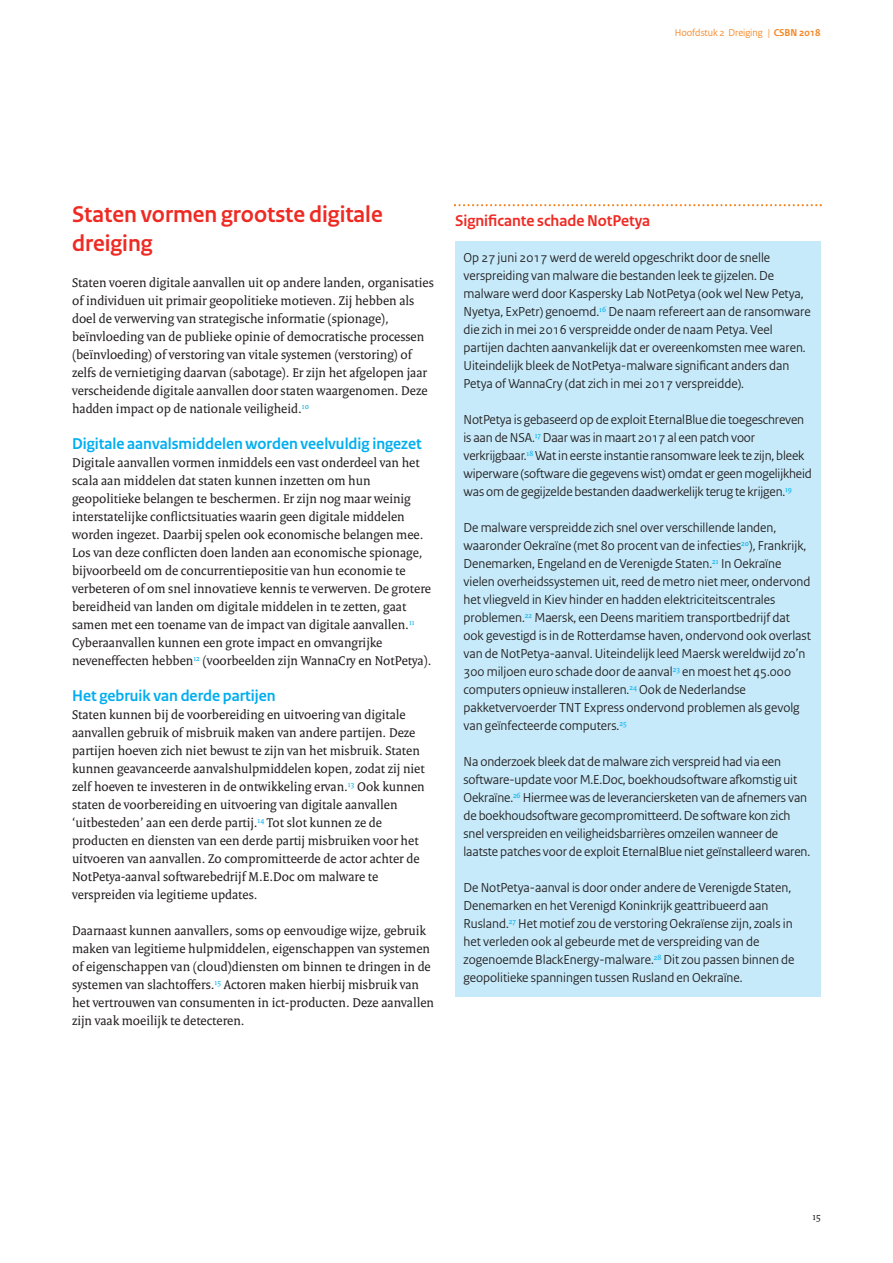
<style>
.page{position:relative;width:893px;height:1263px;background:#fff}
.page>*{position:absolute;margin:0;border:0;box-sizing:border-box;transform-origin:0 0}
.t1{font:700 24px/28.8px "Rijksoverheid Sans";color:#ee2a23}
.t2{font:700 16.5px "Rijksoverheid Sans";color:#00aeef}
.t3{font:700 16.5px "Rijksoverheid Sans";color:#ee2a23}
.t4{font:13.65px/18px "Rijksoverheid Sans";color:#231f20}
.t5{font:13.65px/18px "Rijksoverheid Serif";color:#231f20}
.t6{font:10.5px "Rijksoverheid Sans";color:#f58520}
.t7{font:10.5px "Rijksoverheid Serif";color:#231f20}
.s1{font-weight:700}
</style>
<div class="page">
<div style="left:455px;top:241px;width:366px;height:755px;background:#c6eafa"></div>
<svg style="left:454px;top:204px;width:368px;height:2px"></svg>
<p class="t6" style="left:675px;top:29px;width:147px">Hoofdstuk 2 Dreiging | <span class="s1">CSBN 2018</span></p>
<h1 class="t1" style="left:72px;top:202px;width:312px">Staten vormen grootste digitale dreiging</h1>
<p class="t5" style="left:72px;top:275px;width:363px">Staten voeren digitale aanvallen uit op andere landen, organisaties of individuen uit primair geopolitieke motieven. Zij hebben als doel de verwerving van strategische informatie (spionage), beïnvloeding van de publieke opinie of democratische processen (beïnvloeding) of verstoring van vitale systemen (verstoring) of zelfs de vernietiging daarvan (sabotage). Er zijn het afgelopen jaar verscheidende digitale aanvallen door staten waargenomen. Deze hadden impact op de nationale veiligheid.<sup>10</sup></p>
<p class="t2" style="left:72px;top:437px;width:351px">Digitale aanvalsmiddelen worden veelvuldig ingezet</p>
<p class="t5" style="left:72px;top:455px;width:361px">Digitale aanvallen vormen inmiddels een vast onderdeel van het scala aan middelen dat staten kunnen inzetten om hun geopolitieke belangen te beschermen. Er zijn nog maar weinig interstatelijke conflictsituaties waarin geen digitale middelen worden ingezet. Daarbij spelen ook economische belangen mee.<br>Los van deze conflicten doen landen aan economische spionage, bijvoorbeeld om de concurrentiepositie van hun economie te verbeteren of om snel innovatieve kennis te verwerven. De grotere bereidheid van landen om digitale middelen in te zetten, gaat samen met een toename van de impact van digitale aanvallen.<sup>11<br></sup>Cyberaanvallen kunnen een grote impact en omvangrijke neveneffecten hebben<sup>12</sup> (voorbeelden zijn WannaCry en NotPetya).</p>
<p class="t2" style="left:72px;top:689px;width:205px">Het gebruik van derde partijen</p>
<p class="t5" style="left:72px;top:707px;width:354px">Staten kunnen bij de voorbereiding en uitvoering van digitale aanvallen gebruik of misbruik maken van andere partijen. Deze partijen hoeven zich niet bewust te zijn van het misbruik. Staten kunnen geavanceerde aanvalshulpmiddelen kopen, zodat zij niet zelf hoeven te investeren in de ontwikkeling ervan.<sup>13</sup> Ook kunnen staten de voorbereiding en uitvoering van digitale aanvallen ‘uitbesteden’ aan een derde partij.<sup>14</sup> Tot slot kunnen ze de producten en diensten van een derde partij misbruiken voor het uitvoeren van aanvallen. Zo compromitteerde de actor achter de NotPetya-aanval softwarebedrijf M.E.Doc om malware te verspreiden via legitieme updates.</p>
<p class="t5" style="left:72px;top:923px;width:363px">Daarnaast kunnen aanvallers, soms op eenvoudige wijze, gebruik maken van legitieme hulpmiddelen, eigenschappen van systemen of eigenschappen van (cloud)diensten om binnen te dringen in de systemen van slachtoffers.<sup>15</sup> Actoren maken hierbij misbruik van het vertrouwen van consumenten in ict-producten. Deze aanvallen zijn vaak moeilijk te detecteren.</p>
<p class="t3" style="left:455px;top:215px;width:197px">Significante schade NotPetya</p>
<p class="t4" style="left:463px;top:250px;width:349px">Op 27 juni 2017 werd de wereld opgeschrikt door de snelle verspreiding van malware die bestanden leek te gijzelen. De malware werd door Kaspersky Lab NotPetya (ook wel New Petya, Nyetya, ExPetr) genoemd.<sup>16</sup> De naam refereert aan de ransomware die zich in mei 2016 verspreidde onder de naam Petya. Veel partijen dachten aanvankelijk dat er overeenkomsten mee waren.<br>Uiteindelijk bleek de NotPetya-malware significant anders dan Petya of WannaCry (dat zich in mei 2017 verspreidde).</p>
<p class="t4" style="left:463px;top:412px;width:350px">NotPetya is gebaseerd op de exploit EternalBlue die toegeschreven is aan deNSA.<sup>17</sup> Daarwas in maart 2017 al een patch voor verkrijgbaar.<sup>18</sup> Watin eerste instantie ransomware leek te zijn, bleek wiperware (software die gegevens wist) omdat er geen mogelijkheid was om de gegijzelde bestanden daadwerkelijk terug te krijgen.<sup>19</sup></p>
<p class="t4" style="left:463px;top:520px;width:349px">De malware verspreidde zich snel over verschillende landen, waaronder Oekraïne (met 80 procent van de infecties<sup>20</sup>), Frankrijk, Denemarken, Engeland en de Verenigde Staten.<sup>21</sup> In Oekraïne vielen overheidssystemen uit, reed de metro niet meer, ondervond het vliegveld in Kiev hinder en hadden elektriciteitscentrales problemen.<sup>22</sup> Maersk, een Deens maritiem transportbedrijf dat ook gevestigd is in de Rotterdamse haven, ondervond ook overlast van de NotPetya-aanval. Uiteindelijk leed Maersk wereldwijd zo’n 300 miljoen euro schade door de aanval<sup>23</sup> en moest het 45.000 computers opnieuw installeren.<sup>24</sup> Ook de Nederlandse pakketvervoerder TNT Express ondervond problemen als gevolg van geïnfecteerde computers.<sup>25</sup></p>
<p class="t4" style="left:463px;top:754px;width:348px">Na onderzoek bleek dat de malware zich verspreid had via een software-update voor M.E.Doc, boekhoudsoftware afkomstig uit Oekraïne.<sup>26</sup> Hiermee was de leveranciersketen van de afnemers van de boekhoudsoftware gecompromitteerd. De software kon zich snel verspreiden en veiligheidsbarrières omzeilen wanneer de laatste patches voor de exploit EternalBlue niet geïnstalleerd waren.</p>
<p class="t4" style="left:463px;top:880px;width:333px">De NotPetya-aanval is door onder andere de Verenigde Staten, Denemarken en het Verenigd Koninkrijk geattribueerd aan Rusland.<sup>27</sup> Het motief zou de verstoring Oekraïense zijn, zoals in het verleden ook al gebeurde met de verspreiding van de zogenoemde BlackEnergy-malware.<sup>28</sup> Dit zou passen binnen de geopolitieke spanningen tussen Rusland en Oekraïne.</p>
<p class="t7" style="left:812px;top:1213px;width:10px">15</p>
</div>
